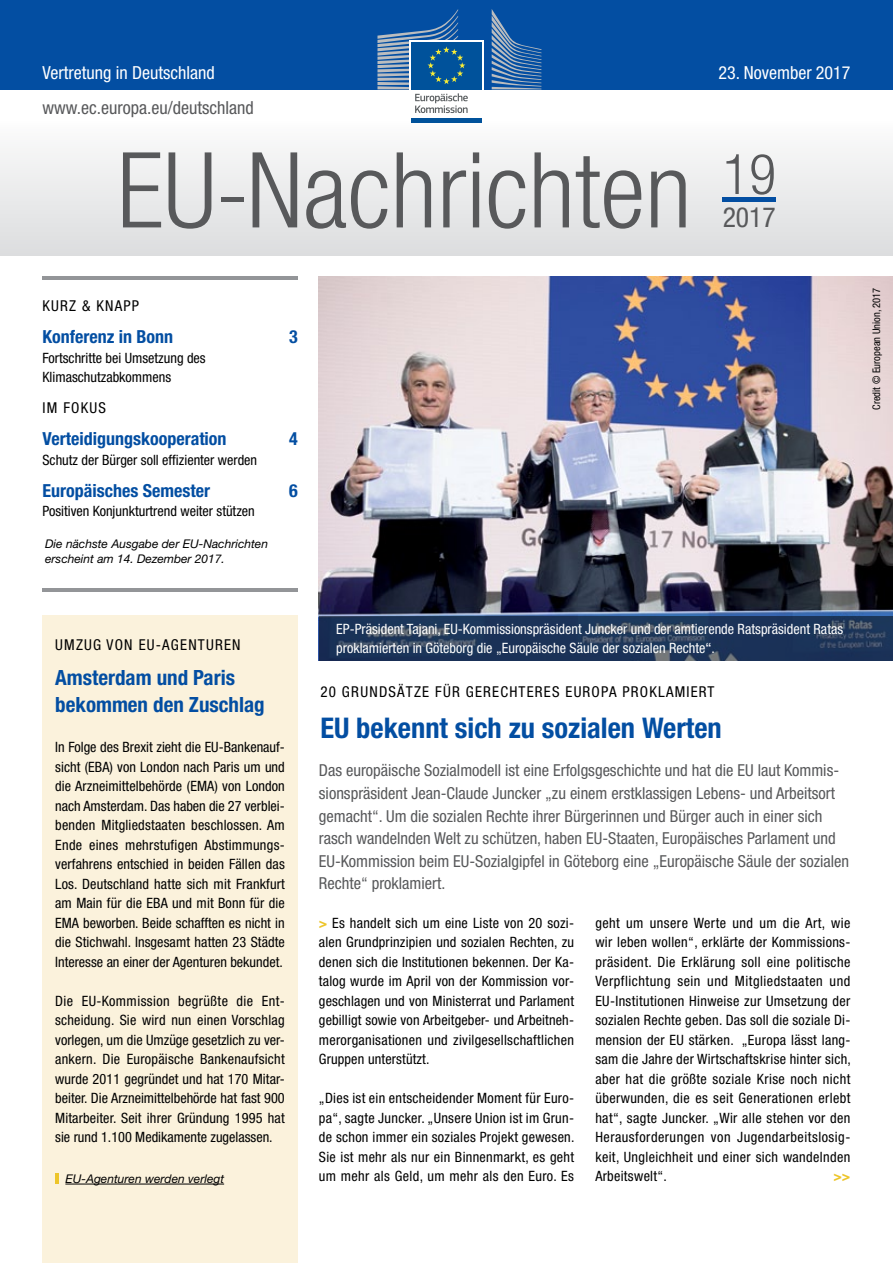
<style>
.page{position:relative;width:893px;height:1263px;background:#fff}
.page>*{position:absolute;margin:0;border:0;box-sizing:border-box;transform-origin:0 0}
.t1{font:300 condensed 105px "Helvetica Neue LT";color:#58595b}
.t2{font:300 condensed 56.1px "Helvetica Neue LT";color:#58595b}
.t3{font:700 condensed 28.5px "Helvetica Neue LT";color:#034ea2}
.t4{font:condensed 27.75px "Helvetica Neue LT";color:#58595b}
.t5{font:700 condensed 21px/27px "Helvetica Neue LT";color:#034ea2}
.t6{font:700 condensed 18px "Helvetica Neue LT";color:#034ea2}
.t7{font:condensed 18px "Helvetica Neue LT";color:#fff}
.t8{font:condensed 18px "Helvetica Neue LT";color:#58595b}
.t9{font:condensed 16.5px/22.5px "Helvetica Neue LT";color:#58595b}
.t10{font:condensed 15px "Helvetica Neue LT";letter-spacing:.08em;color:#000}
.t11{font:condensed 14.25px/19.5px "Helvetica Neue LT";letter-spacing:.01em;color:#000;text-align:justify}
.t12{font:condensed 14.25px/19.5px "Helvetica Neue LT";color:#fff}
.t13{font:700 condensed 14.25px "Helvetica Neue LT";color:#edc52a}
.t14{font:italic 12px/15px "Helvetica Neue LT";color:#000}
.t15{font:condensed 10.5px "Helvetica Neue LT";color:#000}
.s1{font-stretch:normal}
.s2{font-weight:700;color:#edc52a}
</style>
<div class="page">
<div style="left:0;top:118px;width:893px;height:137px;background:linear-gradient(to bottom,#fcfcfd,#dcdddf)"></div>
<div style="left:0;top:0;width:893px;height:89px;background:#034ea2"></div>
<svg style="left:492px;top:9px;width:49px;height:80px"></svg>
<svg style="left:409px;top:40px;width:75px;height:51px"></svg>
<div style="left:411px;top:42px;width:71px;height:47px;background:#00529b"></div>
<hr style="left:411px;top:118px;width:71px;height:4px;background:#00529b">
<svg style="left:377px;top:9px;width:91px;height:104px"></svg>
<div style="left:723px;top:197px;width:53px;height:5px;background:#034ea2"></div>
<hr style="left:221px;top:198px;width:22px;height:4px;background:#58595b">
<img style="left:319px;top:276px;width:574px;height:340px">
<div style="left:43px;top:616px;width:255px;height:647px;background:#fbf2dc"></div>
<hr style="left:43px;top:276px;width:255px;height:4px;background:#939598">
<hr style="left:43px;top:588px;width:255px;height:3px;background:#939598">
<svg style="left:319px;top:616px;width:574px;height:44px;fill:#1b3358"></svg>
<hr style="left:65px;top:1184px;width:159px;height:1px;background:#000">
<hr style="left:55px;top:1173px;width:4px;height:11px;background:#edc52a">
<p class="t7" style="left:43px;top:62px;width:174px">Vertretung in Deutschland</p>
<p class="t8" style="left:43px;top:97px;width:213px">www.ec.europa.eu/deutschland</p>
<h1 class="t1" style="left:117px;top:130px;width:576px">EU Nachrichten</h1>
<p class="t10" style="left:43px;top:297px;width:98px">Kurz &amp; Knapp</p>
<p class="t6" style="left:43px;top:326px;width:132px">Konferenz in Bonn</p>
<p class="t6" style="left:289px;top:326px;width:10px">3</p>
<p class="t11" style="left:43px;top:348px;width:165px">Fortschritte bei Umsetzung des<br>Klimaschutzabkommens</p>
<p class="t10" style="left:43px;top:399px;width:65px">Im Fokus</p>
<p class="t6" style="left:43px;top:428px;width:186px">Verteidigungskooperation</p>
<p class="t6" style="left:289px;top:428px;width:10px">4</p>
<p class="t11" style="left:43px;top:450px;width:216px">Schutz der Bürger soll effizienter werden</p>
<p class="t6" style="left:43px;top:479px;width:169px">Europäisches Semester</p>
<p class="t6" style="left:289px;top:479px;width:10px">6</p>
<p class="t11" style="left:43px;top:501px;width:214px">Positiven Konjunkturtrend weiter stützen</p>
<p class="t14" style="left:45px;top:536px;width:224px">Die nächste Ausgabe der EU-Nachrichten erscheint am 14. Dezember 2017.</p>
<p class="t7" style="left:719px;top:62px;width:133px">23. November 2017</p>
<h2 class="t2" style="left:723px;top:142px;width:55px">19</h2>
<h3 class="t4" style="left:723px;top:202px;width:55px">2017</h3>
<p class="t15" style="left:870px;top:410px;width:124px;rotate:-90deg">Credit © European Union, 2017</p>
<p class="t10" style="left:55px;top:636px;width:185px">Umzug von EU-Agenturen</p>
<h3 class="t5" style="left:55px;top:664px;width:211px">Amsterdam und Paris bekommen den Zuschlag</h3>
<p class="t11" style="left:55px;top:737px;width:231px">In Folge des Brexit zieht die EU-Bankenauf&shy;sicht (EBA) von London nach Paris um und die Arzneimittelbehörde (EMA) von London nach Amsterdam. Das haben die 27 verblei&shy;benden Mitgliedstaaten beschlossen. Am Ende eines mehrstufigen Abstimmungs&shy;verfahrens entschied in beiden Fällen das Los. Deutschland hatte sich mit Frankfurt am Main für die EBA und mit Bonn für die EMA</p>
<p class="t11" style="left:55px;top:913px;width:231px;text-indent:28px">beworben. Beide schafften es nicht in die Stichwahl. Insgesamt hatten 23 Städte Interesse an einer der Agenturen bekundet.</p>
<p class="t11" style="left:55px;top:991px;width:231px">Die EU-Kommission begrüßte die Ent&shy;scheidung. Sie wird nun einen Vorschlag vorlegen, um die Umzüge gesetzlich zu ver&shy;ankern. Die Europäische Bankenaufsicht wurde 2011 gegründet und hat 170 Mitar&shy;beiter. Die Arzneimittelbehörde hat fast 900<br>Mitarbeiter. Seit ihrer Gründung 1995 hat sie rund 1.100 Medikamente zugelassen.</p>
<p class="t14" style="left:65px;top:1171px;width:160px">EU-Agenturen werden verlegt</p>
<p class="t12" style="left:336px;top:619px;width:508px">EP-Präsident Tajani, EU-Kommissionspräsident Juncker und der amtierende Ratspräsident Ratas proklamierten in Göteborg die „Europäische Säule der sozialen Rechte<span class="s1">“</span>.</p>
<p class="t10" style="left:320px;top:683px;width:396px">20 Grundsätze für gerechteres Europa proklamiert</p>
<h3 class="t3" style="left:320px;top:711px;width:403px">EU bekennt sich zu sozialen Werten</h3>
<p class="t9" style="left:319px;top:759px;width:532px">Das europäische Sozialmodell ist eine Erfolgsgeschichte und hat die EU laut Kommis&shy;sionspräsident Jean-Claude Juncker „zu einem erstklassigen Lebens- und Arbeitsort gemacht“. Um die sozialen Rechte ihrer Bürgerinnen und Bürger auch in einer sich rasch wandelnden Welt zu schützen, haben EU-Staaten, Europäisches Parlament und EU-Kommission beim EU-Sozialgipfel in Göteborg eine „Europäische Säule der sozialen Rechte“ proklamiert.</p>
<p class="t11" style="left:319px;top:913px;width:257px"><span class="s2">&gt;</span> Es handelt sich um eine Liste von 20 sozi&shy;alen Grundprinzipien und sozialen Rechten, zu denen sich die Institutionen bekennen. Der Ka&shy;talog wurde im April von der Kommission vor&shy;geschlagen und von Ministerrat und Parlament gebilligt sowie von Arbeitgeber- und Arbeitneh&shy;merorganisationen und zivilgesellschaftlichen Gruppen unterstützt.</p>
<p class="t11" style="left:319px;top:1088px;width:257px">„Dies ist ein entscheidender Moment für Euro&shy;pa“, sagte Juncker. „Unsere Union ist im Grun&shy;de schon immer ein soziales Projekt gewesen.<br>Sie ist mehr als nur ein Binnenmarkt, es geht um mehr als Geld, um mehr als den Euro. Es</p>
<p class="t11" style="left:595px;top:913px;width:257px">geht um unsere Werte und um die Art, wie wir leben wollen“, erklärte der Kommissions&shy;präsident. Die Erklärung soll eine politische Verpflichtung sein und Mitgliedstaaten und EU-Institutionen Hinweise zur Umsetzung der sozialen Rechte geben. Das soll die soziale Di&shy;mension der EU stärken. „Europa lässt lang&shy;sam die Jahre der Wirtschaftskrise hinter sich, aber hat die größte soziale Krise noch nicht überwunden, die es seit Generationen erlebt hat“, sagte Juncker. „Wir alle stehen vor den Herausforderungen von Jugendarbeitslosig&shy;keit, Ungleichheit und einer sich wandelnden Arbeitswelt“.</p>
<p class="t13" style="left:833px;top:1167px;width:19px">&gt;&gt;</p>
</div>
